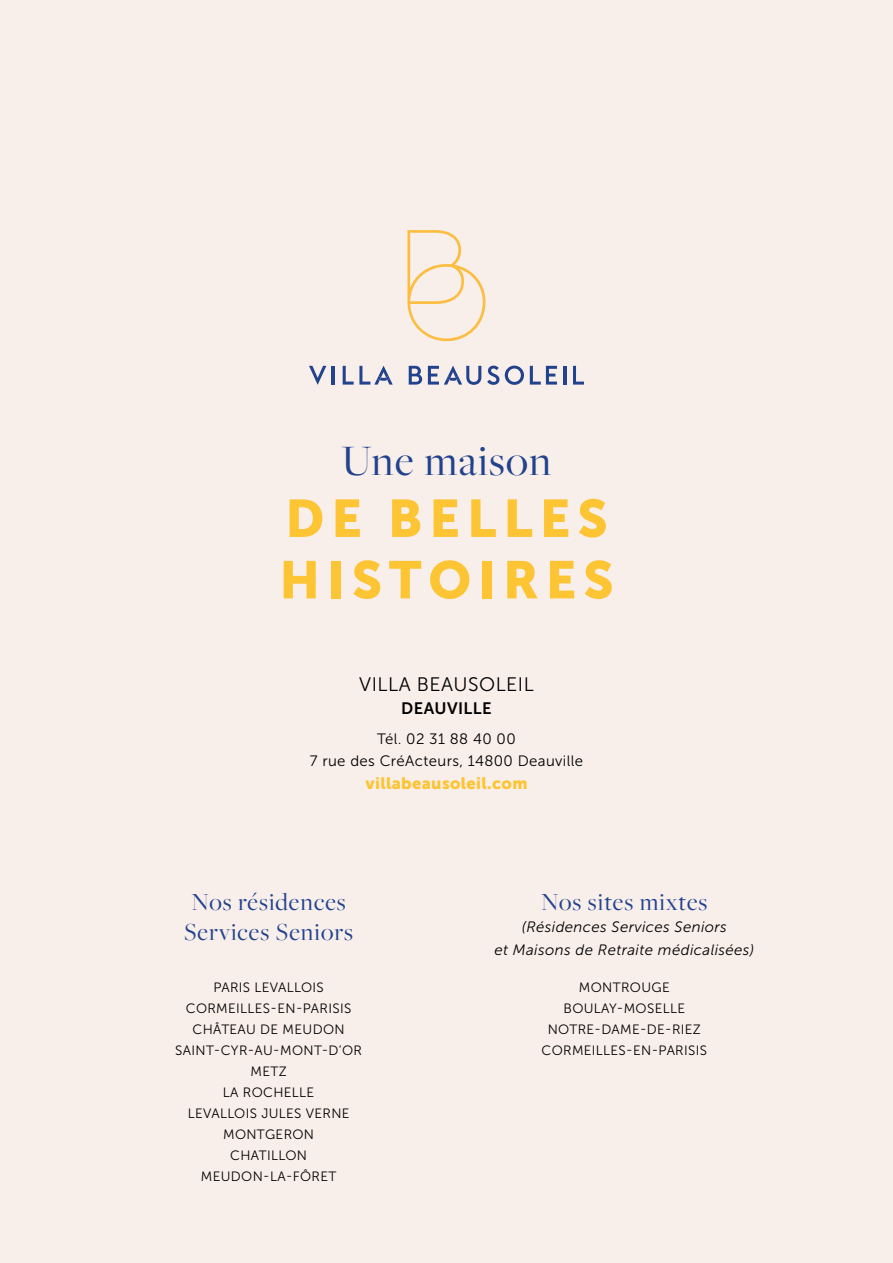
<style>
.page{position:relative;width:893px;height:1263px;background:#f8eeea}
.page>*{position:absolute;margin:0;border:0;box-sizing:border-box;transform-origin:0 0}
.t1{font:52.5px/61.5px "Museo Sans 900";letter-spacing:.13em;color:#fdc533}
.t2{font:45px "Freight Big Pro";letter-spacing:.03em;color:#22428e}
.t3{font:25.5px/30.6px "Freight Big Pro";letter-spacing:.04em;color:#22428e}
.t4{font:19.5px "Museo Sans 300";letter-spacing:.025em;color:#000}
.t5{font:16.5px "Museo Sans 900";letter-spacing:.02em;color:#fdc533}
.t6{font:16.5px "Museo Sans 700";letter-spacing:.025em;color:#000}
.t7{font:italic 15px/22.5px "Museo Sans 300";letter-spacing:.025em;color:#000;text-align:center}
.t8{font:15px/22.5px "Museo Sans 300";letter-spacing:.025em;color:#000;text-align:center}
.t9{font:13.5px/21px "Museo Sans 300";letter-spacing:.025em;color:#000;text-align:center}
</style>
<div class="page">
<svg style="left:407px;top:230px;width:78px;height:111px"></svg>
<svg style="left:309px;top:366px;width:17px;height:19px"></svg>
<svg style="left:332px;top:366px;width:3px;height:19px"></svg>
<svg style="left:409px;top:366px;width:13px;height:19px"></svg>
<svg style="left:487px;top:366px;width:12px;height:19px"></svg>
<svg style="left:505px;top:366px;width:19px;height:19px"></svg>
<svg style="left:428px;top:366px;width:53px;height:19px"></svg>
<svg style="left:343px;top:366px;width:50px;height:19px"></svg>
<svg style="left:530px;top:366px;width:27px;height:19px"></svg>
<svg style="left:563px;top:366px;width:3px;height:19px"></svg>
<svg style="left:573px;top:366px;width:11px;height:19px"></svg>
<h2 class="t2" style="left:342px;top:432px;width:211px">Une maison</h2>
<h1 class="t1" style="left:279px;top:488px;width:336px">DE BELLES<br>HISTOIRES</h1>
<h3 class="t4" style="left:359px;top:674px;width:176px">VILLA BEAUSOLEIL</h3>
<p class="t6" style="left:401px;top:699px;width:92px">DEAUVILLE</p>
<p class="t8" style="left:310px;top:728px;width:275px">Tél. 02 31 88 40 00<br>7 rue des CréActeurs, 14800 Deauville</p>
<p class="t5" style="left:365px;top:774px;width:164px">villabeausoleil.com</p>
<h3 class="t3" style="left:184px;top:885px;width:170px">Nos résidences<br>Services Seniors</h3>
<p class="t9" style="left:175px;top:977px;width:188px">PARIS LEVALLOIS<br>CORMEILLES-EN-PARISIS<br>CHÂTEAU DE MEUDON<br>SAINT-CYR-AU-MONT-D’OR<br>METZ<br>LA ROCHELLE<br>LEVALLOIS JULES VERNE<br>MONTGERON<br>CHATILLON<br>MEUDON-LA-FÔRET</p>
<h3 class="t3" style="left:541px;top:885px;width:168px">Nos sites mixtes</h3>
<p class="t7" style="left:494px;top:916px;width:261px">(Résidences Services Seniors<br>et Maisons de Retraite médicalisées)</p>
<p class="t9" style="left:542px;top:977px;width:167px">MONTROUGE<br>BOULAY-MOSELLE<br>NOTRE-DAME-DE-RIEZ<br>CORMEILLES-EN-PARISIS</p>
</div>
